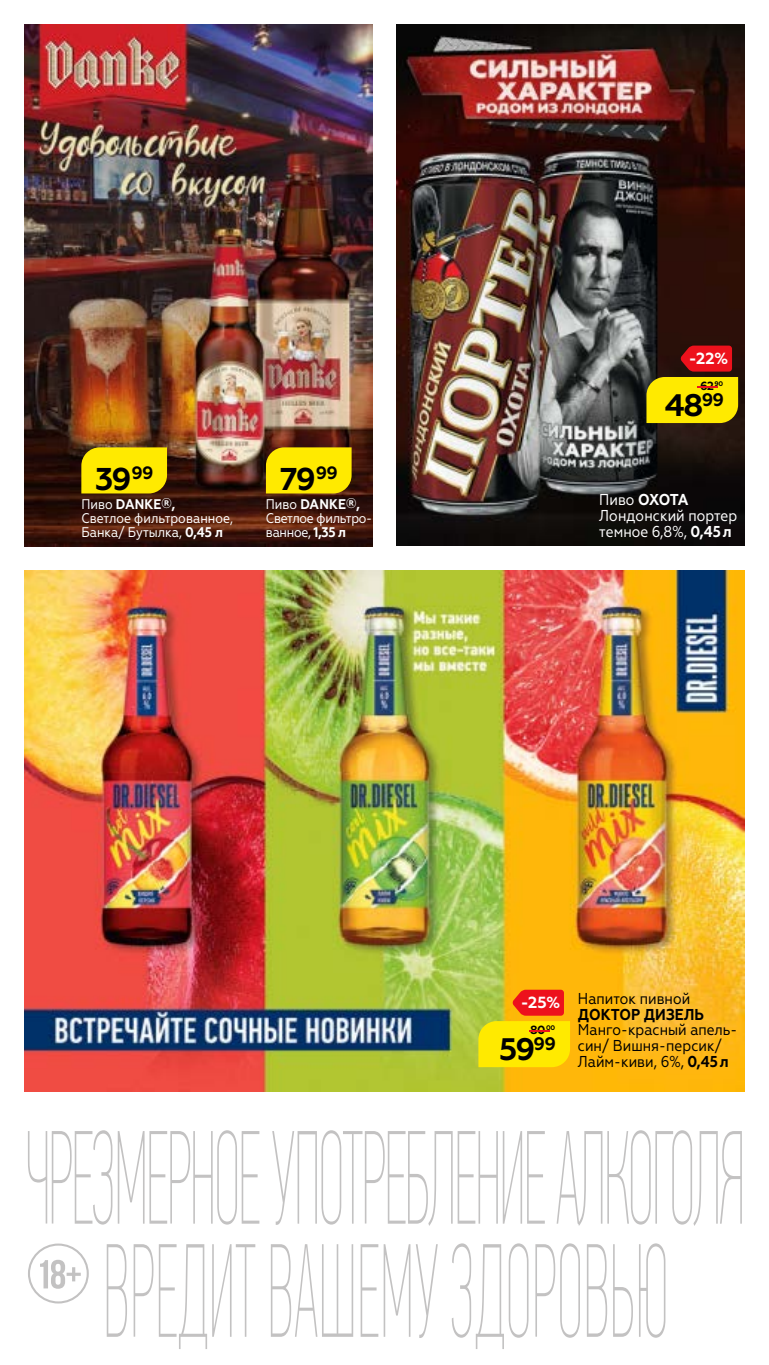
<style>
.page{position:relative;width:769px;height:1365px;background:#fff}
.page>*{position:absolute;margin:0;border:0;box-sizing:border-box;transform-origin:0 0}
.t1{font:700 31.5px "Geometria";color:#000}
.t2{font:700 31.15px "Geometria";color:#000}
.t3{font:700 16.1px "Geometria";color:#fff}
.t4{font:15.75px/15.8px "Geometria Narrow";color:#000}
.t5{font:15.75px/15.8px "Geometria Narrow";color:#fff}
.t6{font:14px/14px "Geometria Narrow";color:#fff}
.t7{font:14px/14px "Geometria Narrow";letter-spacing:-.02em;color:#fff}
.t8{font:700 11.9px "Geometria";color:#000}
.t9{font:700 11.9px "Geometria";color:#ed111c;scale:5.5 1}
.t10{font:700 6.65px "Geometria";color:#000}
.s1{font-weight:700}
</style>
<div class="page">
<img style="left:25px;top:25px;width:347px;height:521px">
<div style="left:81px;top:447px;width:86px;height:46px;background:#ffea00"></div>
<div style="left:266px;top:447px;width:86px;height:46px;background:#ffea00"></div>
<img style="left:25px;top:571px;width:719px;height:520px">
<svg style="left:478px;top:989px;width:92px;height:78px"></svg>
<img style="left:397px;top:25px;width:347px;height:521px">
<div style="left:646px;top:377px;width:92px;height:46px;background:#ffea00"></div>
<svg style="left:680px;top:345px;width:52px;height:26px"></svg>
<svg style="left:107px;top:1243px;width:558px;height:105px"></svg>
<svg style="left:28px;top:1130px;width:714px;height:95px"></svg>
<div style="left:28px;top:1243px;width:61px;height:60px;border:2px solid #c3c2c2;border-radius:50%"></div>
<svg style="left:40px;top:1259px;width:41px;height:29px"></svg>
<p class="t1" style="left:95px;top:460px;width:60px">39<sup>99</sup></p>
<p class="t6" style="left:81px;top:497px;width:153px">Пиво <span class="s1">DANKE®,<br></span>Светлое фильтрованное,<br>Банка/ Бутылка, <span class="s1">0,45 л</span></p>
<p class="t1" style="left:280px;top:460px;width:59px">79<sup>99</sup></p>
<p class="t7" style="left:266px;top:497px;width:108px">Пиво <span class="s1">DANKE®,<br></span>Светлое фильтро&shy;ванное, <span class="s1">1,35 л</span></p>
<p class="t3" style="left:689px;top:348px;width:41px">-22%</p>
<p class="t2" style="left:665px;top:386px;width:61px">48<sup>99</sup></p>
<p class="t10" style="left:714px;top:380px;width:10px">90</p>
<p class="t8" style="left:700px;top:379px;width:16px">62</p>
<p class="t9" style="left:691px;top:379px;width:7px">-</p>
<p class="t5" style="left:599px;top:491px;width:140px">Пиво <span class="s1">ОХОТА<br></span>Лондонский портер темное 6,8%, <span class="s1">0,45л</span></p>
<p class="t3" style="left:521px;top:992px;width:41px">-25%</p>
<p class="t2" style="left:499px;top:1030px;width:58px">59<sup>99</sup></p>
<p class="t8" style="left:530px;top:1022px;width:27px">80<sup>00</sup></p>
<p class="t9" style="left:523px;top:1022px;width:7px">-</p>
<p class="t4" style="left:578px;top:990px;width:161px">Напиток пивной<br><span class="s1">ДОКТОР ДИЗЕЛЬ<br></span>Манго-красный апель&shy;син/ Вишня-персик/<br>Лайм-киви, 6%, <span class="s1">0,45 л</span></p>
</div>
